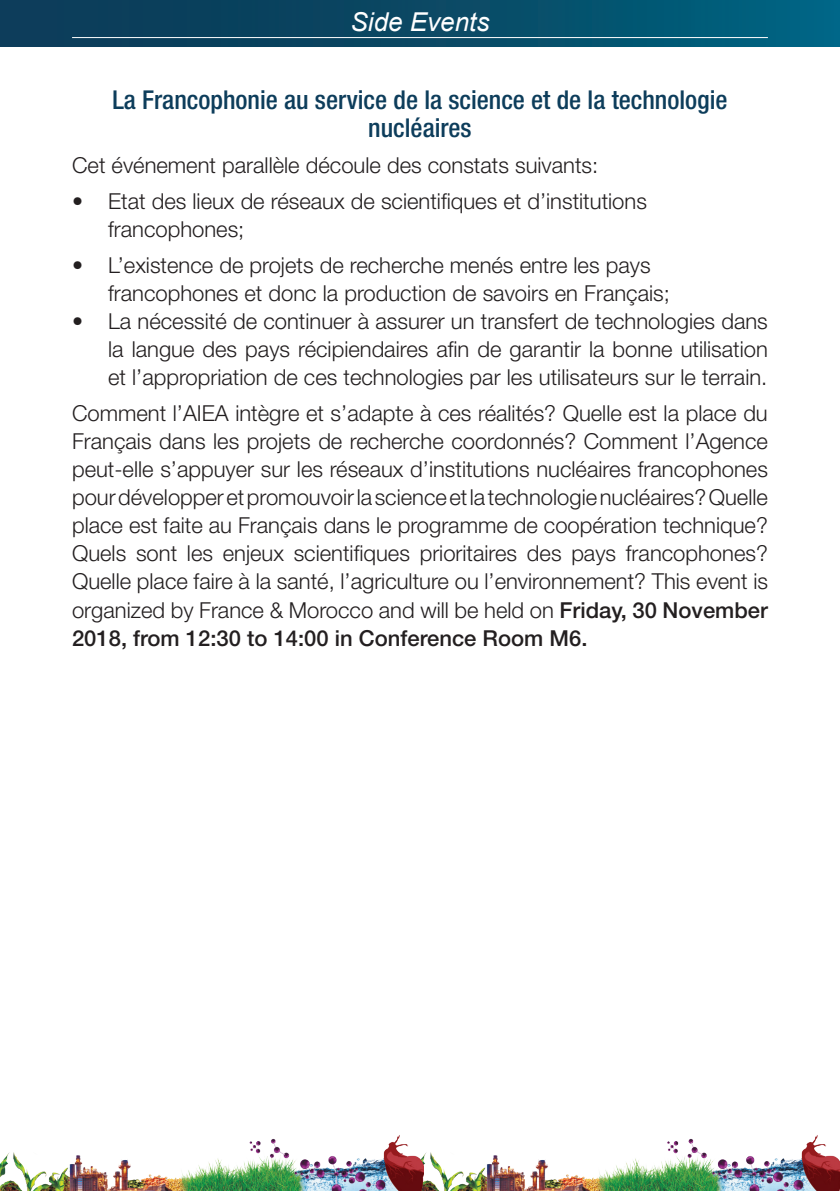
<style>
.page{position:relative;width:840px;height:1191px;background:#fff}
.page>*{position:absolute;margin:0;border:0;box-sizing:border-box;transform-origin:0 0}
.t1{font:500 condensed 26px/28px "Helvetica Neue LT Pro";color:#0d3d5b;text-align:center}
.t2{font:italic 26px "Arial";color:#fff}
.t3{font:300 22px/28px "Helvetica Neue LT Pro";color:#231f20}
.s1{font-weight:500}
</style>
<div class="page">
<img style="left:423px;top:1135px;width:416px;height:56px">
<img style="left:0;top:1135px;width:423px;height:56px">
<svg style="left:0;top:0;width:838px;height:47px;background:#074b68"></svg>
<hr style="left:838px;top:0;width:1px;height:47px;background:#006789">
<hr style="left:72px;top:37px;width:695px;height:1px;background:#fff">
<p class="t2" style="left:350px;top:5px;width:140px">Side Events</p>
<p class="t1" style="left:112px;top:86px;width:616px">La Francophonie au service de la science et de la technologie nucléaires</p>
<p class="t3" style="left:72px;top:151px;width:527px">Cet événement parallèle découle des constats suivants:</p>
<p class="t3" style="left:108px;top:187px;width:540px;text-indent:-36px">• Etat des lieux de réseaux de scientifiques et d’institutions francophones;</p>
<p class="t3" style="left:108px;top:251px;width:563px;text-indent:-36px">• L’existence de projets de recherche menés entre les pays francophones et donc la production de savoirs en Français;</p>
<p class="t3" style="left:108px;top:307px;width:661px;text-align:justify;text-indent:-36px">• La nécessité de continuer à assurer un transfert de technologies dans la langue des pays récipiendaires afin de garantir la bonne utilisation et l’appropriation de ces technologies par les utilisateurs sur le terrain.</p>
<p class="t3" style="left:72px;top:399px;width:697px;text-align:justify">Comment l’AIEA intègre et s’adapte à ces réalités? Quelle est la place du Français dans les projets de recherche coordonnés? Comment l’Agence peut-elle s’appuyer sur les réseaux d’institutions nucléaires francophones pour développer et promouvoir la science et la technologie nucléaires? Quelle place est faite au Français dans le programme de coopération technique?<br>Quels sont les enjeux scientifiques prioritaires des pays francophones?<br>Quelle place faire à la santé, l’agriculture ou l’environnement? This event is organized by France &amp; Morocco and will be held on <span class="s1">Friday, 30 November 2018, from 12:30 to 14:00 in Conference Room M6.</span></p>
</div>
